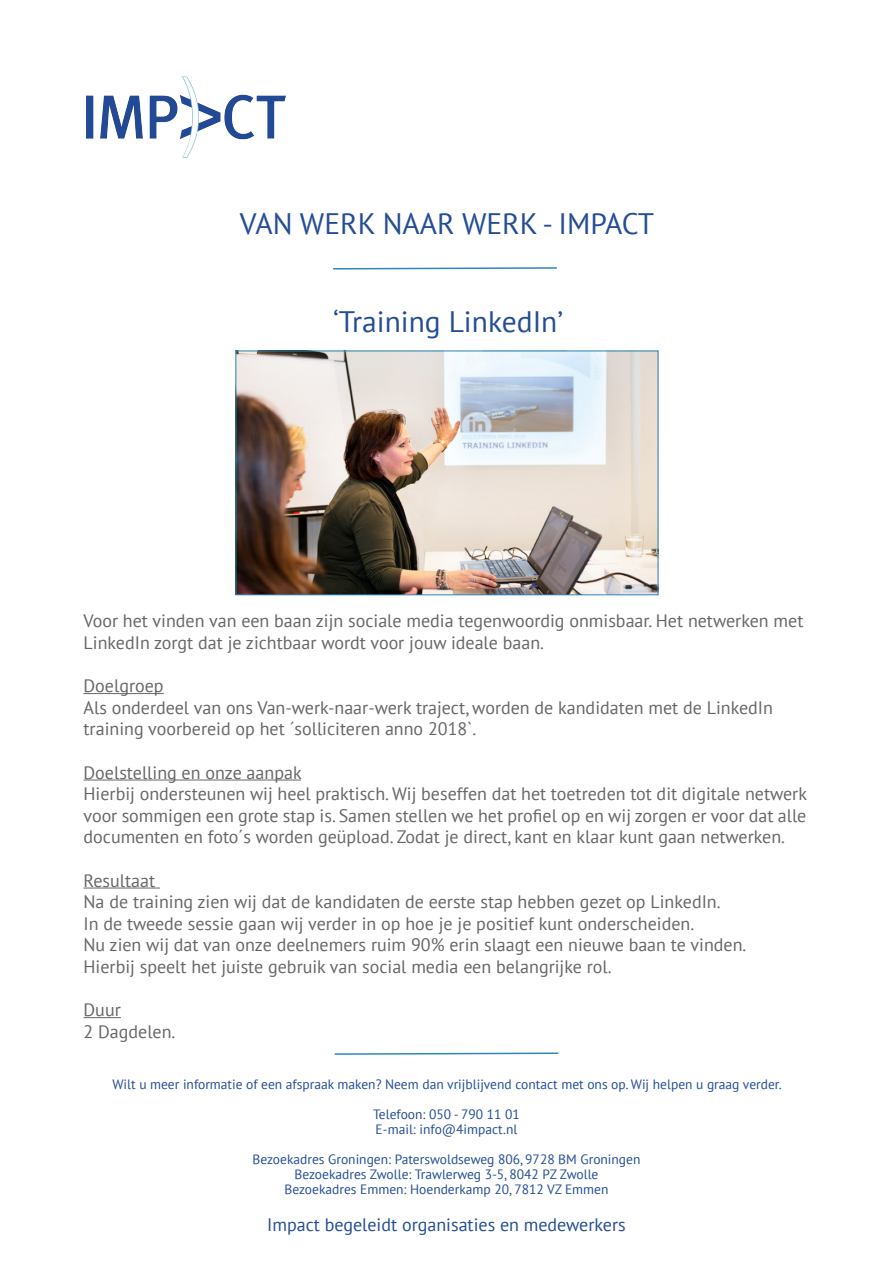
<style>
.page{position:relative;width:893px;height:1263px;background:#fff}
.page>*{position:absolute;margin:0;border:0;box-sizing:border-box;transform-origin:0 0}
.t1{font:29.55px "PT Sans";color:#244d95}
.t2{font:18px/21.6px "PT Sans";color:#666}
.t3{font:18px "PT Sans";color:#244d95}
.t4{font:13.5px "PT Sans";color:#244d95}
</style>
<div class="page">
<svg style="left:334px;top:1052px;width:225px;height:3px"></svg>
<hr style="left:84px;top:693px;width:80px;height:1px;background:#666">
<hr style="left:84px;top:779px;width:217px;height:1px;background:#666">
<hr style="left:84px;top:887px;width:76px;height:1px;background:#666">
<hr style="left:84px;top:1017px;width:37px;height:1px;background:#666">
<img style="left:86px;top:77px;width:199px;height:80px">
<svg style="left:333px;top:267px;width:224px;height:3px"></svg>
<img style="left:237px;top:353px;width:419px;height:240px">
<div style="left:235px;top:351px;width:423px;height:244px;border:1px solid #2e86b9"></div>
<p class="t1" style="left:240px;top:204px;width:416px">VAN WERK NAAR WERK - IMPACT</p>
<p class="t1" style="left:333px;top:302px;width:231px">‘Training LinkedIn’</p>
<p class="t2" style="left:84px;top:610px;width:721px">Voor het vinden van een baan zijn sociale media tegenwoordig onmisbaar. Het netwerken met<br>LinkedIn zorgt dat je zichtbaar wordt voor jouw ideale baan.</p>
<p class="t2" style="left:84px;top:675px;width:82px">Doelgroep</p>
<p class="t2" style="left:84px;top:696px;width:691px">Als onderdeel van ons Van-werk-naar-werk traject, worden de kandidaten met de LinkedIn</p>
<p class="t2" style="left:84px;top:718px;width:394px">training voorbereid op het ´solliciteren anno 2018`.</p>
<p class="t2" style="left:84px;top:761px;width:220px">Doelstelling en onze aanpak</p>
<p class="t2" style="left:84px;top:783px;width:725px;text-align:justify">Hierbij ondersteunen wij heel praktisch. Wij beseffen dat het toetreden tot dit digitale netwerk voor sommigen een grote stap is. Samen stellen we het profiel op en wij zorgen er voor dat alle documenten en foto´s worden geüpload. Zodat je direct, kant en klaar kunt gaan netwerken.</p>
<p class="t2" style="left:84px;top:869px;width:73px">Resultaat</p>
<p class="t2" style="left:84px;top:891px;width:639px">Na de training zien wij dat de kandidaten de eerste stap hebben gezet op LinkedIn.</p>
<p class="t2" style="left:84px;top:912px;width:612px">In de tweede sessie gaan wij verder in op hoe je je positief kunt onderscheiden.</p>
<p class="t2" style="left:84px;top:934px;width:664px">Nu zien wij dat van onze deelnemers ruim 90% erin slaagt een nieuwe baan te vinden.</p>
<p class="t2" style="left:84px;top:955px;width:530px">Hierbij speelt het juiste gebruik van social media een belangrijke rol.</p>
<p class="t2" style="left:84px;top:999px;width:39px">Duur</p>
<p class="t2" style="left:84px;top:1020px;width:93px">2 Dagdelen.</p>
<p class="t4" style="left:112px;top:1075px;width:671px">Wilt u meer informatie of een afspraak maken? Neem dan vrijblijvend contact met ons op. Wij helpen u graag verder.</p>
<p class="t4" style="left:373px;top:1105px;width:148px">Telefoon: 050 - 790 11 01</p>
<p class="t4" style="left:376px;top:1120px;width:143px">E-mail: info@4impact.nl</p>
<p class="t4" style="left:253px;top:1150px;width:389px">Bezoekadres Groningen: Paterswoldseweg 806, 9728 BM Groningen</p>
<p class="t4" style="left:294px;top:1165px;width:305px">Bezoekadres Zwolle: Trawlerweg 3-5, 8042 PZ Zwolle</p>
<p class="t4" style="left:285px;top:1180px;width:325px">Bezoekadres Emmen: Hoenderkamp 20, 7812 VZ Emmen</p>
<p class="t3" style="left:267px;top:1213px;width:360px">Impact begeleidt organisaties en medewerkers</p>
</div>
